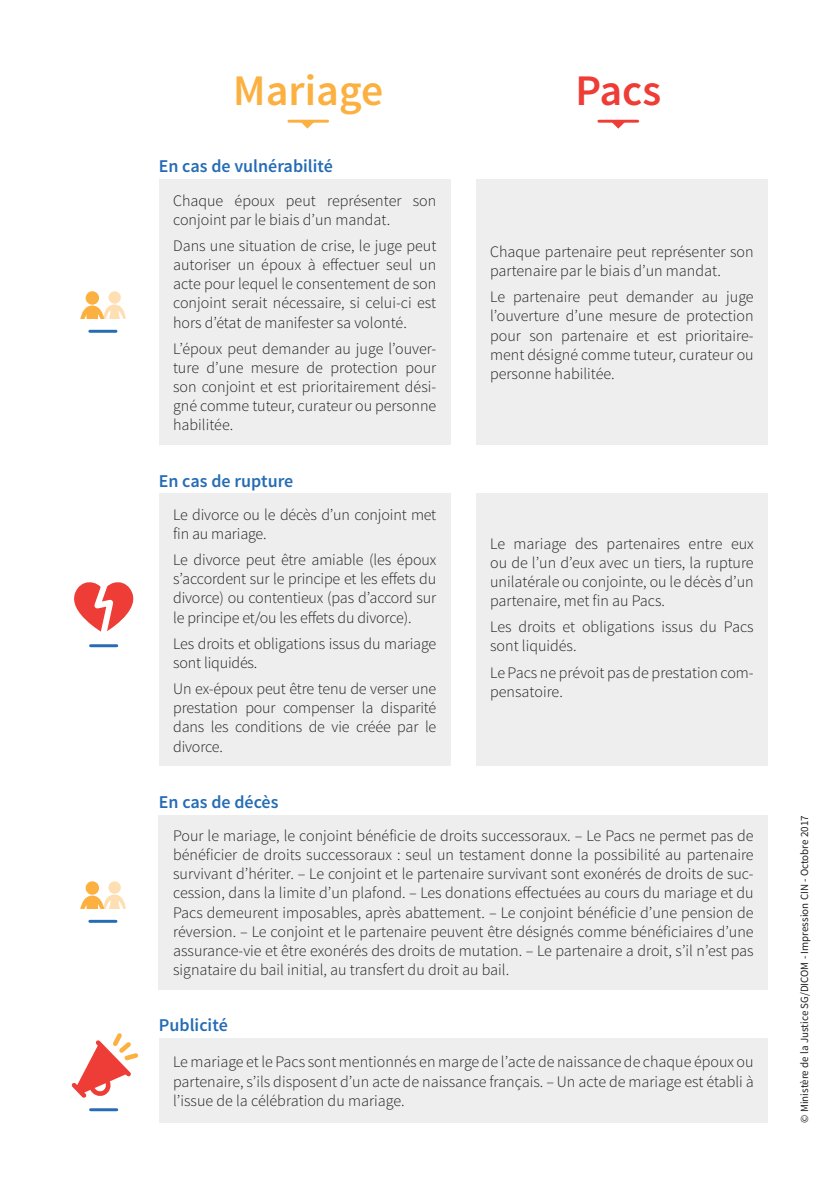
<style>
.page{position:relative;width:840px;height:1191px;background:#fff}
.page>*{position:absolute;margin:0;border:0;box-sizing:border-box;transform-origin:0 0}
.t1{font:600 43.6px "Source Sans Pro";color:#fbb040}
.t2{font:600 43.6px "Source Sans Pro";color:#ee3c36}
.t3{font:600 18px "Source Sans Pro";color:#256cb5}
.t4{font:300 16px/19.2px "Source Sans Pro";color:#231f20;text-align:justify}
.t5{font:11px "Source Sans Pro";color:#231f20}
</style>
<div class="page">
<div style="left:159px;top:1038px;width:608px;height:84px;background:#eeeeef"></div>
<div style="left:159px;top:814px;width:608px;height:175px;background:#eeeeef"></div>
<div style="left:159px;top:493px;width:291px;height:272px;background:#eeeeef"></div>
<div style="left:159px;top:179px;width:291px;height:265px;background:#eeeeef"></div>
<div style="left:475px;top:493px;width:292px;height:272px;background:#eeeeef"></div>
<div style="left:475px;top:179px;width:292px;height:265px;background:#eeeeef"></div>
<hr style="left:90px;top:644px;width:27px;height:3px;background:#256cb5">
<div style="left:86px;top:291px;width:13px;height:14px;background:#fbb040;border-radius:50%"></div>
<svg style="left:108px;top:291px;width:13px;height:13px"></svg>
<svg style="left:80px;top:304px;width:46px;height:15px"></svg>
<hr style="left:90px;top:330px;width:26px;height:3px;background:#256cb5">
<div style="left:86px;top:881px;width:13px;height:13px;background:#fbb040;border-radius:50%"></div>
<svg style="left:108px;top:881px;width:13px;height:12px"></svg>
<svg style="left:80px;top:894px;width:46px;height:15px"></svg>
<hr style="left:90px;top:920px;width:26px;height:2px;background:#256cb5">
<svg style="left:74px;top:582px;width:60px;height:50px"></svg>
<hr style="left:90px;top:1108px;width:27px;height:3px;background:#256cb5">
<svg style="left:71px;top:1033px;width:68px;height:65px"></svg>
<hr style="left:598px;top:120px;width:39px;height:3px;background:#ee3c36">
<hr style="left:289px;top:120px;width:38px;height:3px;background:#fbb040">
<svg style="left:300px;top:122px;width:14px;height:7px"></svg>
<svg style="left:611px;top:122px;width:13px;height:7px"></svg>
<p class="t1" style="left:233px;top:63px;width:151px">Mariage</p>
<p class="t2" style="left:575px;top:63px;width:87px">Pacs</p>
<p class="t3" style="left:159px;top:155px;width:175px">En cas de vulnérabilité</p>
<p class="t4" style="left:173px;top:191px;width:264px">Chaque époux peut représenter son conjoint par le biais d’un mandat.</p>
<p class="t4" style="left:173px;top:236px;width:264px">Dans une situation de crise, le juge peut autoriser un époux à effectuer seul un acte pour lequel le consentement de son conjoint serait nécessaire, si celui-ci est hors d’état de manifester sa volonté.</p>
<p class="t4" style="left:173px;top:339px;width:264px">L’époux peut demander au juge l’ouver&shy;ture d’une mesure de protection pour son conjoint et est prioritairement dési&shy;gné comme tuteur, curateur ou personne habilitée.</p>
<p class="t3" style="left:159px;top:469px;width:136px">En cas de rupture</p>
<p class="t4" style="left:173px;top:505px;width:264px">Le divorce ou le décès d’un conjoint met fin au mariage.</p>
<p class="t4" style="left:173px;top:550px;width:264px">Le divorce peut être amiable (les époux s’accordent sur le principe et les effets du divorce) ou contentieux (pas d’accord sur le principe et/ou les effets du divorce).</p>
<p class="t4" style="left:173px;top:634px;width:264px">Les droits et obligations issus du mariage sont liquidés.</p>
<p class="t4" style="left:173px;top:679px;width:264px">Un ex-époux peut être tenu de verser une prestation pour compenser la disparité dans les conditions de vie créée par le divorce.</p>
<p class="t3" style="left:159px;top:790px;width:121px">En cas de décès</p>
<p class="t4" style="left:490px;top:242px;width:265px">Chaque partenaire peut représenter son partenaire par le biais d’un mandat.</p>
<p class="t4" style="left:490px;top:287px;width:265px">Le partenaire peut demander au juge l’ouverture d’une mesure de protection pour son partenaire et est prioritaire&shy;ment désigné comme tuteur, curateur ou personne habilitée.</p>
<p class="t4" style="left:490px;top:534px;width:265px">Le mariage des partenaires entre eux ou de l’un d’eux avec un tiers, la rupture unilatérale ou conjointe, ou le décès d’un partenaire, met fin au Pacs.</p>
<p class="t4" style="left:490px;top:617px;width:265px">Les droits et obligations issus du Pacs sont liquidés.</p>
<p class="t4" style="left:490px;top:662px;width:265px">Le Pacs ne prévoit pas de prestation com&shy;pensatoire.</p>
<p class="t4" style="left:173px;top:826px;width:581px">Pour le mariage, le conjoint bénéficie de droits successoraux. – Le Pacs ne permet pas de bénéficier de droits successoraux : seul un testament donne la possibilité au partenaire survivant d’hériter. – Le conjoint et le partenaire survivant sont exonérés de droits de suc&shy;cession, dans la limite d’un plafond. – Les donations effectuées au cours du mariage et du Pacs demeurent imposables, après abattement. – Le conjoint bénéficie d’une pension de réversion. – Le conjoint et le partenaire peuvent être désignés comme bénéficiaires d’une assurance-vie et être exonérés des droits de mutation. – Le partenaire a droit, s’il n’est pas signataire du bail initial, au transfert du droit au bail.</p>
<p class="t3" style="left:159px;top:1014px;width:70px">Publicité</p>
<p class="t4" style="left:173px;top:1052px;width:581px">Le mariage et le Pacs sont mentionnés en marge de l’acte de naissance de chaque époux ou partenaire, s’ils disposent d’un acte de naissance français. – Un acte de mariage est établi à l’issue de la célébration du mariage.</p>
<p class="t5" style="left:797px;top:1122px;width:309px;rotate:-90deg">© Ministère de la Justice SG/DICOM - Impression CIN - Octobre 2017</p>
</div>
